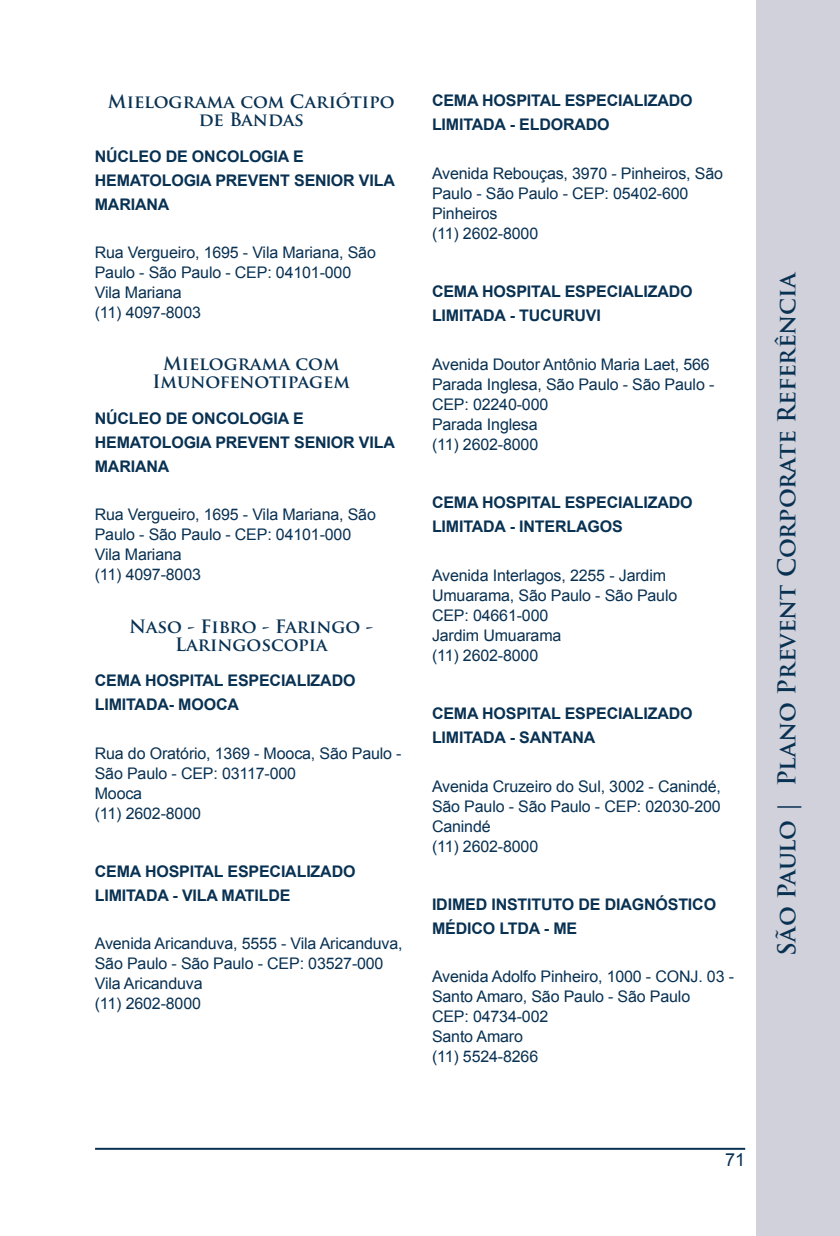
<style>
.page{position:relative;width:840px;height:1236px;background:#fff}
.page>*{position:absolute;margin:0;border:0;box-sizing:border-box;transform-origin:0 0}
.t1{font:700 24px "Trajan Pro";letter-spacing:-.01em;color:#093152}
.t2{font:700 18px/18px "Trajan Pro";color:#093152;text-align:center}
.t3{font:18px "Arial";color:#093152}
.t4{font:16px/20px "Arial";letter-spacing:-.01em;color:#093152}
.t5{font:700 16px/24px "Arial";letter-spacing:-.01em;color:#093152}
</style>
<div class="page">
<div style="left:755px;top:0;width:84px;height:1236px;background:#d0d1da"></div>
<hr style="left:95px;top:1148px;width:649px;height:2px;background:#093152">
<p class="t2" style="left:108px;top:93px;width:288px">Mielograma com Cariótipo de Bandas</p>
<p class="t5" style="left:95px;top:144px;width:301px">NÚCLEO DE ONCOLOGIA E<br>HEMATOLOGIA PREVENT SENIOR VILA<br>MARIANA</p>
<p class="t4" style="left:95px;top:243px;width:282px">Rua Vergueiro, 1695 - Vila Mariana, São<br>Paulo - São Paulo - CEP: 04101-000<br>Vila Mariana<br>(11) 4097-8003</p>
<p class="t2" style="left:152px;top:355px;width:199px">Mielograma com<br>Imunofenotipagem</p>
<p class="t5" style="left:95px;top:407px;width:301px">NÚCLEO DE ONCOLOGIA E<br>HEMATOLOGIA PREVENT SENIOR VILA<br>MARIANA</p>
<p class="t4" style="left:95px;top:505px;width:282px">Rua Vergueiro, 1695 - Vila Mariana, São<br>Paulo - São Paulo - CEP: 04101-000<br>Vila Mariana<br>(11) 4097-8003</p>
<p class="t2" style="left:129px;top:617px;width:246px">Naso - Fibro - Faringo -<br>Laringoscopia</p>
<p class="t5" style="left:95px;top:669px;width:262px">CEMA HOSPITAL ESPECIALIZADO<br>LIMITADA- MOOCA</p>
<p class="t4" style="left:95px;top:743px;width:308px">Rua do Oratório, 1369 - Mooca, São Paulo -<br>São Paulo - CEP: 03117-000<br>Mooca<br>(11) 2602-8000</p>
<p class="t5" style="left:95px;top:859px;width:262px">CEMA HOSPITAL ESPECIALIZADO<br>LIMITADA - VILA MATILDE</p>
<p class="t4" style="left:95px;top:934px;width:309px">Avenida Aricanduva, 5555 - Vila Aricanduva,<br>São Paulo - São Paulo - CEP: 03527-000<br>Vila Aricanduva<br>(11) 2602-8000</p>
<p class="t5" style="left:432px;top:89px;width:262px">CEMA HOSPITAL ESPECIALIZADO<br>LIMITADA - ELDORADO</p>
<p class="t4" style="left:432px;top:164px;width:292px">Avenida Rebouças, 3970 - Pinheiros, São<br>Paulo - São Paulo - CEP: 05402-600<br>Pinheiros<br>(11) 2602-8000</p>
<p class="t5" style="left:432px;top:280px;width:262px">CEMA HOSPITAL ESPECIALIZADO<br>LIMITADA - TUCURUVI</p>
<p class="t4" style="left:432px;top:354px;width:284px">Avenida Doutor Antônio Maria Laet, 566<br>Parada Inglesa, São Paulo - São Paulo -<br>CEP: 02240-000<br>Parada Inglesa<br>(11) 2602-8000</p>
<p class="t5" style="left:432px;top:491px;width:262px">CEMA HOSPITAL ESPECIALIZADO<br>LIMITADA - INTERLAGOS</p>
<p class="t4" style="left:432px;top:565px;width:247px">Avenida Interlagos, 2255 - Jardim<br>Umuarama, São Paulo - São Paulo<br>CEP: 04661-000<br>Jardim Umuarama<br>(11) 2602-8000</p>
<p class="t5" style="left:432px;top:702px;width:262px">CEMA HOSPITAL ESPECIALIZADO<br>LIMITADA - SANTANA</p>
<p class="t4" style="left:432px;top:776px;width:290px">Avenida Cruzeiro do Sul, 3002 - Canindé,<br>São Paulo - São Paulo - CEP: 02030-200<br>Canindé<br>(11) 2602-8000</p>
<p class="t5" style="left:432px;top:892px;width:285px">IDIMED INSTITUTO DE DIAGNÓSTICO<br>MÉDICO LTDA - ME</p>
<p class="t4" style="left:432px;top:967px;width:303px">Avenida Adolfo Pinheiro, 1000 - CONJ. 03 -<br>Santo Amaro, São Paulo - São Paulo<br>CEP: 04734-002<br>Santo Amaro<br>(11) 5524-8266</p>
<h1 class="t1" style="left:771px;top:955px;width:686px;rotate:-90deg">São Paulo | Plano Prevent Corporate Referência</h1>
<p class="t3" style="left:724px;top:1148px;width:22px">71</p>
</div>
